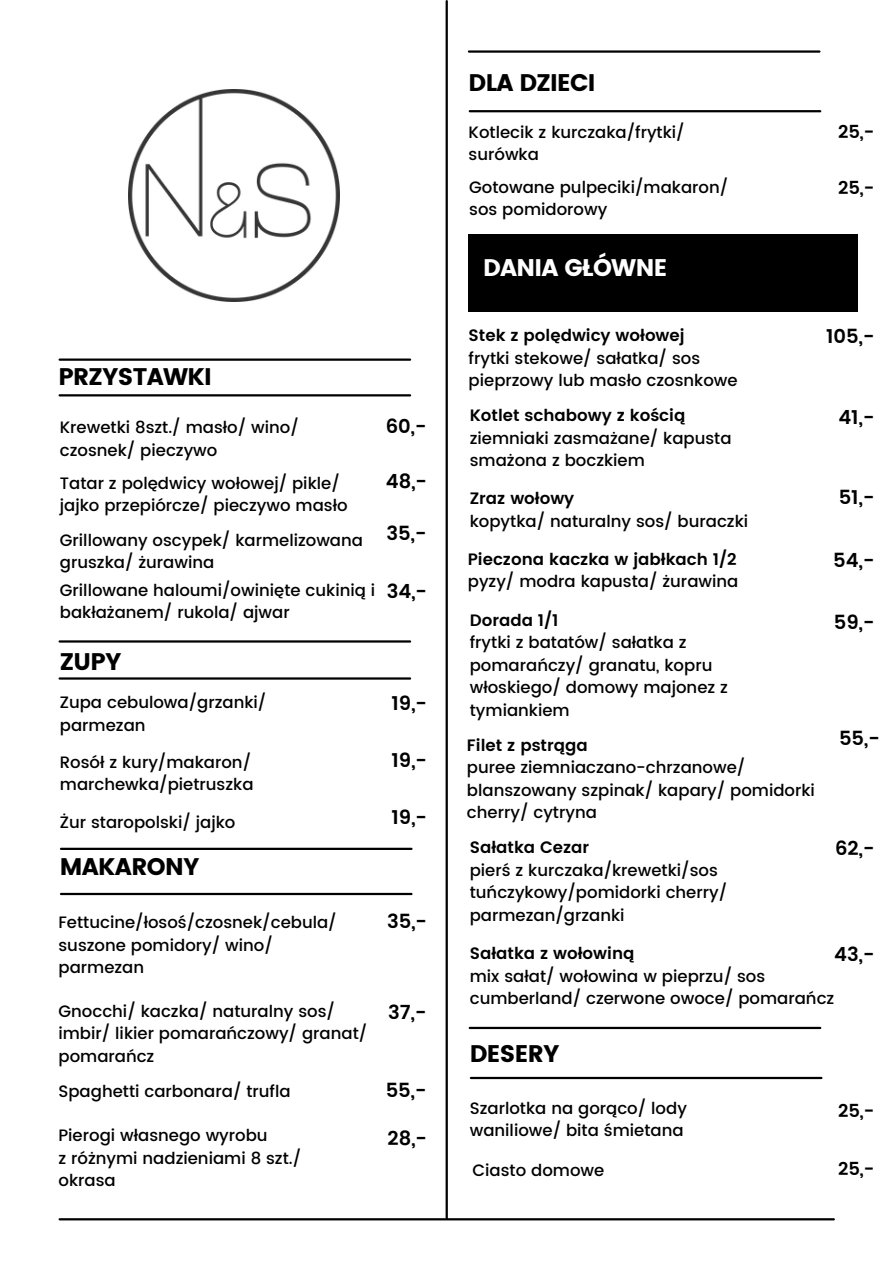
<style>
.page{position:relative;width:893px;height:1264px;background:#fff}
.page>*{position:absolute;margin:0;border:0;box-sizing:border-box;transform-origin:0 0}
.t1{font:24px "Poppins";letter-spacing:-.03em;color:#000}
.t2{font:24px "Poppins";letter-spacing:-.03em;color:#fff}
.t3{font:600 19.5px "Poppins";color:#000}
.t4{font:600 18px "Poppins";color:#000}
.t5{font:500 16.5px/22.5px "Poppins";color:#000}
.t6{font:600 16.5px "Poppins";color:#000}
</style>
<div class="page">
<hr style="left:60px;top:640px;width:350px;height:2px;background:#000">
<hr style="left:60px;top:358px;width:350px;height:3px;background:#000">
<hr style="left:61px;top:847px;width:350px;height:3px;background:#000">
<hr style="left:469px;top:50px;width:350px;height:3px;background:#000">
<hr style="left:60px;top:1218px;width:773px;height:2px;background:#000">
<hr style="left:60px;top:677px;width:350px;height:2px;background:#000">
<hr style="left:60px;top:394px;width:350px;height:2px;background:#000">
<hr style="left:61px;top:892px;width:350px;height:3px;background:#000">
<hr style="left:469px;top:110px;width:351px;height:2px;background:#000">
<hr style="left:445px;top:1px;width:3px;height:1217px;background:#000">
<div style="left:468px;top:234px;width:389px;height:78px;background:#000"></div>
<hr style="left:469px;top:1026px;width:351px;height:3px;background:#000">
<hr style="left:471px;top:1076px;width:350px;height:3px;background:#000">
<img style="left:128px;top:90px;width:212px;height:211px">
<p class="t1" style="left:58px;top:363px;width:155px">PRZYSTAWKI</p>
<p class="t5" style="left:60px;top:416px;width:240px">Krewetki 8szt./ masło/ wino/ czosnek/ pieczywo</p>
<h2 class="t3" style="left:385px;top:414px;width:42px">60,-</h2>
<p class="t5" style="left:60px;top:472px;width:289px">Tatar z polędwicy wołowej/ pikle/ jajko przepiórcze/ pieczywo masło</p>
<p class="t3" style="left:386px;top:470px;width:43px">48,-</p>
<h2 class="t5" style="left:60px;top:528px;width:305px">Grillowany oscypek/ karmelizowana gruszka/ żurawina</h2>
<h1 class="t3" style="left:386px;top:522px;width:41px">35,-</h1>
<p class="t5" style="left:60px;top:578px;width:317px">Grillowane haloumi/owinięte cukinią i bakłażanem/ rukola/ ajwar</p>
<p class="t3" style="left:387px;top:579px;width:42px">34,-</p>
<h1 class="t1" style="left:60px;top:647px;width:63px">ZUPY</h1>
<p class="t5" style="left:60px;top:691px;width:208px">Zupa cebulowa/grzanki/</p>
<p class="t5" style="left:60px;top:713px;width:87px">parmezan</p>
<p class="t5" style="left:60px;top:750px;width:193px">Rosół z kury/makaron/</p>
<h2 class="t5" style="left:60px;top:773px;width:195px">marchewka/pietruszka</h2>
<h1 class="t3" style="left:391px;top:692px;width:37px">19,-</h1>
<p class="t3" style="left:391px;top:748px;width:37px">19,-</p>
<p class="t5" style="left:60px;top:810px;width:177px">Żur staropolski/ jajko</p>
<h3 class="t3" style="left:391px;top:805px;width:37px">19,-</h3>
<p class="t1" style="left:60px;top:852px;width:141px">MAKARONY</p>
<h2 class="t5" style="left:58px;top:911px;width:280px">Fettucine/łosoś/czosnek/cebula/</h2>
<h1 class="t5" style="left:58px;top:933px;width:216px">suszone pomidory/ wino/</h1>
<h2 class="t5" style="left:58px;top:956px;width:87px">parmezan</h2>
<p class="t5" style="left:58px;top:999px;width:278px">Gnocchi/ kaczka/ naturalny sos/</p>
<h2 class="t5" style="left:58px;top:1022px;width:310px">imbir/ likier pomarańczowy/ granat/</h2>
<h2 class="t5" style="left:58px;top:1044px;width:97px">pomarańcz</h2>
<p class="t3" style="left:387px;top:909px;width:41px">35,-</p>
<p class="t3" style="left:388px;top:1000px;width:40px">37,-</p>
<h2 class="t5" style="left:58px;top:1080px;width:234px">Spaghetti carbonara/ trufla</h2>
<p class="t3" style="left:385px;top:1078px;width:42px">55,-</p>
<h2 class="t5" style="left:58px;top:1124px;width:211px">Pierogi własnego wyrobu</h2>
<p class="t5" style="left:58px;top:1146px;width:244px">z różnymi nadzieniami 8 szt./</p>
<p class="t5" style="left:58px;top:1169px;width:59px">okrasa</p>
<h2 class="t3" style="left:387px;top:1127px;width:41px">28,-</h2>
<p class="t1" style="left:468px;top:69px;width:128px">DLA DZIECI</p>
<h3 class="t5" style="left:468px;top:121px;width:217px">Kotlecik z kurczaka/frytki/</h3>
<h1 class="t5" style="left:468px;top:143px;width:72px">surówka</h1>
<h2 class="t5" style="left:469px;top:176px;width:260px">Gotowane pulpeciki/makaron/</h2>
<p class="t5" style="left:469px;top:198px;width:140px">sos pomidorowy</p>
<h3 class="t2" style="left:483px;top:253px;width:186px">DANIA GŁÓWNE</h3>
<h2 class="t6" style="left:468px;top:326px;width:217px">Stek z polędwicy wołowej</h2>
<p class="t5" style="left:468px;top:347px;width:270px">frytki stekowe/ sałatka/ sos pieprzowy lub masło czosnkowe</p>
<h2 class="t6" style="left:469px;top:406px;width:217px">Kotlet schabowy z kością</h2>
<p class="t5" style="left:469px;top:427px;width:263px">ziemniaki zasmażane/ kapusta smażona z boczkiem</p>
<p class="t6" style="left:469px;top:489px;width:106px">Zraz wołowy</p>
<p class="t5" style="left:469px;top:510px;width:280px">kopytka/ naturalny sos/ buraczki</p>
<h2 class="t6" style="left:468px;top:549px;width:270px">Pieczona kaczka w jabłkach 1/2</h2>
<p class="t5" style="left:468px;top:570px;width:272px">pyzy/ modra kapusta/ żurawina</p>
<p class="t4" style="left:837px;top:122px;width:38px">25,-</p>
<p class="t4" style="left:837px;top:177px;width:38px">25,-</p>
<p class="t3" style="left:826px;top:325px;width:50px">105,-</p>
<p class="t3" style="left:838px;top:406px;width:38px">41,-</p>
<p class="t3" style="left:838px;top:486px;width:37px">51,-</p>
<p class="t3" style="left:833px;top:548px;width:43px">54,-</p>
<p class="t6" style="left:469px;top:610px;width:90px">Dorada 1/1</p>
<h2 class="t5" style="left:469px;top:631px;width:260px">frytki z batatów/ sałatka z pomarańczy/ granatu, kopru włoskiego/ domowy majonez z tymiankiem</h2>
<h2 class="t6" style="left:467px;top:735px;width:122px">Filet z pstrąga</h2>
<h1 class="t3" style="left:839px;top:727px;width:42px">55,-</h1>
<p class="t5" style="left:467px;top:756px;width:349px">puree ziemniaczano-chrzanowe/ blanszowany szpinak/ kapary/ pomidorki cherry/ cytryna</p>
<p class="t3" style="left:833px;top:611px;width:42px">59,-</p>
<p class="t6" style="left:469px;top:838px;width:121px">Sałatka Cezar</p>
<p class="t5" style="left:469px;top:858px;width:259px">pierś z kurczaka/krewetki/sos tuńczykowy/pomidorki cherry/ parmezan/grzanki</p>
<p class="t3" style="left:835px;top:837px;width:41px">62,-</p>
<h2 class="t6" style="left:469px;top:943px;width:166px">Sałatka z wołowiną</h2>
<h3 class="t5" style="left:469px;top:964px;width:366px">mix sałat/ wołowina w pieprzu/ sos cumberland/ czerwone owoce/ pomarańcz</h3>
<p class="t3" style="left:834px;top:943px;width:42px">43,-</p>
<p class="t1" style="left:469px;top:1039px;width:91px">DESERY</p>
<h2 class="t5" style="left:469px;top:1096px;width:219px">Szarlotka na gorąco/ lody waniliowe/ bita śmietana</h2>
<p class="t4" style="left:837px;top:1099px;width:38px">25,-</p>
<p class="t5" style="left:472px;top:1159px;width:133px">Ciasto domowe</p>
<p class="t4" style="left:837px;top:1158px;width:38px">25,-</p>
</div>
